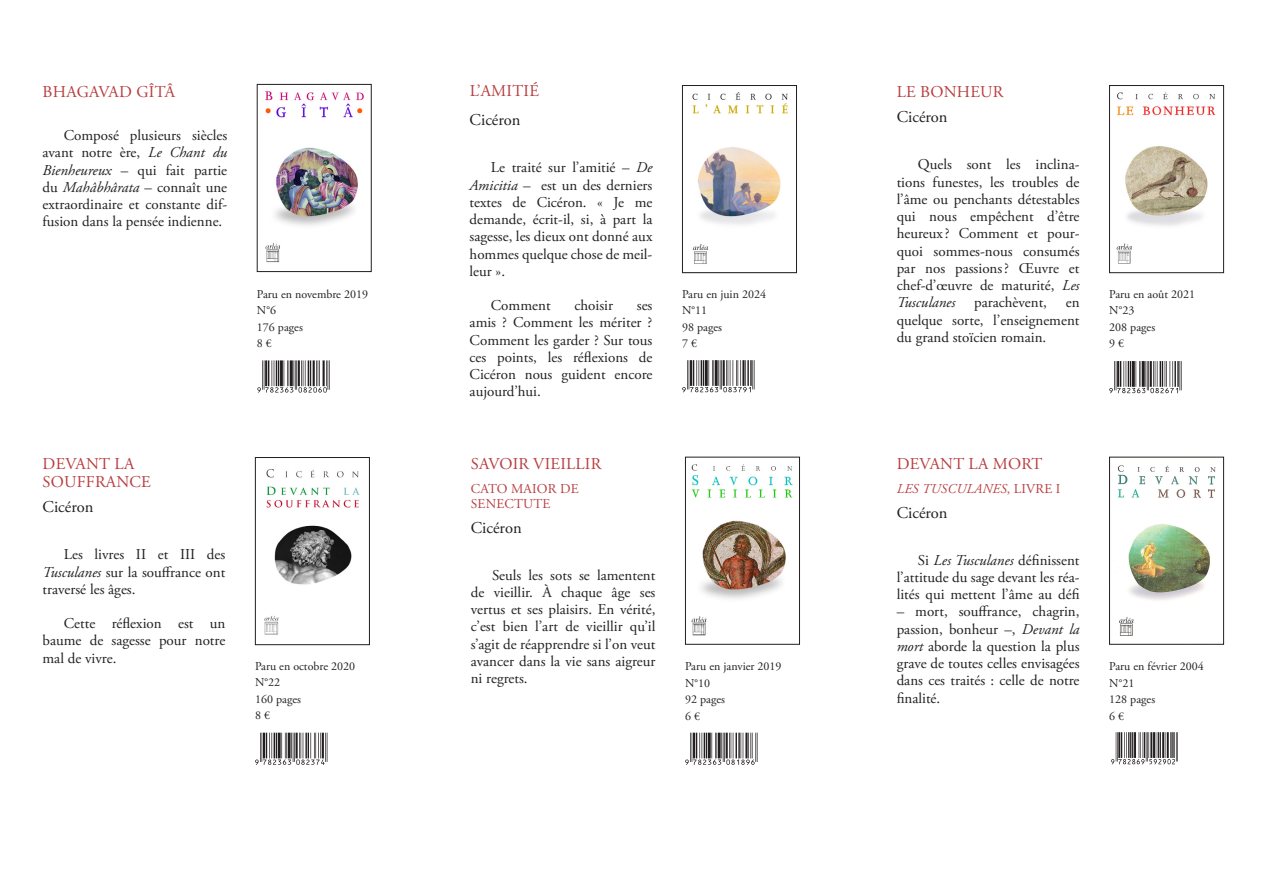
<style>
.page{position:relative;width:1263px;height:893px;background:#fff}
.page>*{position:absolute;margin:0;border:0;box-sizing:border-box;transform-origin:0 0}
.Titres{font:16.5px/18px "Adobe Garamond Pro";letter-spacing:.015em;color:#b83d3f}
.Auteur{font:16.5px "Adobe Garamond Pro";color:#231f20}
.Titre{font:16.5px "Adobe Garamond Pro";letter-spacing:.015em;color:#b83d3f}
.Texte_courant{font:15px/17.2px "Adobe Garamond Pro";color:#231f20;text-align:justify}
.Sous-titre{font:13.5px/15px "Adobe Garamond Pro";letter-spacing:.015em;color:#b83d3f}
.Sous-titre-2{font:italic 13.5px "Adobe Garamond Pro";letter-spacing:.015em;color:#b83d3f}
.Indications_livres{font:12px "Adobe Garamond Pro";color:#231f20}
.s1{font-style:italic}
.s2{font-style:normal}
</style>
<div class="page">
<img style="left:1116px;top:92px;width:100px;height:172px">
<div style="left:1109px;top:85px;width:115px;height:188px;border:1px solid #231f20"></div>
<svg style="left:1109px;top:361px;width:72px;height:32px"></svg>
<img style="left:264px;top:469px;width:96px;height:166px">
<div style="left:255px;top:457px;width:115px;height:188px;border:1px solid #231f20"></div>
<svg style="left:255px;top:733px;width:72px;height:32px"></svg>
<img style="left:691px;top:464px;width:102px;height:172px">
<div style="left:685px;top:457px;width:115px;height:187px;border:1px solid #231f20"></div>
<svg style="left:685px;top:733px;width:72px;height:32px"></svg>
<img style="left:265px;top:91px;width:99px;height:172px">
<div style="left:257px;top:84px;width:114px;height:188px;border:1px solid #231f20"></div>
<svg style="left:257px;top:360px;width:73px;height:33px"></svg>
<img style="left:1117px;top:465px;width:99px;height:171px">
<div style="left:1109px;top:457px;width:115px;height:187px;border:1px solid #231f20"></div>
<svg style="left:1111px;top:732px;width:67px;height:32px"></svg>
<img style="left:692px;top:92px;width:96px;height:172px">
<div style="left:682px;top:85px;width:115px;height:188px;border:1px solid #231f20"></div>
<svg style="left:682px;top:360px;width:72px;height:32px"></svg>
<p class="Titres" style="left:43px;top:84px;width:134px">BHAGAVAD GÎTÂ</p>
<p class="Texte_courant" style="left:43px;top:127px;width:186px;text-indent:21px">Composé plusieurs siècles avant notre ère, <span class="s1">Le Chant du Bienheureux</span> – qui fait partie du <span class="s1">Mahâbhârata</span> – connaît une extraordinaire et constante dif&shy;fusion dans la pensée indienne.</p>
<p class="Indications_livres" style="left:257px;top:287px;width:113px">Paru en novembre 2019</p>
<p class="Indications_livres" style="left:257px;top:303px;width:21px">N°6</p>
<p class="Indications_livres" style="left:257px;top:320px;width:47px">176 pages</p>
<p class="Indications_livres" style="left:257px;top:336px;width:16px">8 €</p>
<p class="Titres" style="left:43px;top:456px;width:110px">DEVANT LA<br>SOUFFRANCE</p>
<p class="Auteur" style="left:43px;top:497px;width:52px">Cicéron</p>
<p class="Texte_courant" style="left:43px;top:546px;width:184px;text-indent:21px">Les livres II et III des <span class="s1">Tusculanes</span> sur la souffrance ont traversé les âges.</p>
<p class="Texte_courant" style="left:43px;top:615px;width:184px;text-indent:21px">Cette réflexion est un baume de sagesse pour notre mal de vivre.</p>
<p class="Indications_livres" style="left:255px;top:659px;width:101px">Paru en octobre 2020</p>
<p class="Indications_livres" style="left:255px;top:675px;width:27px">N°22</p>
<p class="Indications_livres" style="left:255px;top:692px;width:47px">160 pages</p>
<p class="Indications_livres" style="left:255px;top:708px;width:16px">8 €</p>
<p class="Titre" style="left:470px;top:81px;width:71px">L’AMITIÉ</p>
<p class="Auteur" style="left:470px;top:110px;width:52px">Cicéron</p>
<p class="Texte_courant" style="left:470px;top:160px;width:184px;text-indent:21px">Le traité sur l’amitié – <span class="s1">De Amicitia</span> – est un des derniers textes de Cicéron. « Je me demande, écrit-il, si, à part la sagesse, les dieux ont donné aux hommes quelque chose de meil&shy;leur ».</p>
<p class="Texte_courant" style="left:491px;top:297px;width:61px">Comment</p>
<p class="Texte_courant" style="left:574px;top:297px;width:40px">choisir</p>
<p class="Texte_courant" style="left:470px;top:297px;width:184px;text-indent:167px">ses amis ? Comment les mériter ?<br>Comment les garder ? Sur tous ces points, les réflexions de Cicéron nous guident encore aujourd’hui.</p>
<p class="Titres" style="left:471px;top:455px;width:132px">SAVOIR VIEILLIR</p>
<p class="Sous-titre" style="left:471px;top:481px;width:109px">CATO MAIOR DE<br>SENECTUTE</p>
<p class="Auteur" style="left:471px;top:517px;width:52px">Cicéron</p>
<p class="Texte_courant" style="left:471px;top:567px;width:186px;text-indent:21px">Seuls les sots se lamentent de vieillir. À chaque âge ses vertus et ses plaisirs. En vérité, c’est bien l’art de vieillir qu’il s’agit de réapprendre si l’on veut avancer dans la vie sans aigreur ni regrets.</p>
<p class="Indications_livres" style="left:682px;top:287px;width:85px">Paru en juin 2024</p>
<p class="Indications_livres" style="left:682px;top:303px;width:27px">N°11</p>
<p class="Indications_livres" style="left:682px;top:320px;width:41px">98 pages</p>
<p class="Indications_livres" style="left:682px;top:336px;width:16px">7 €</p>
<p class="Indications_livres" style="left:685px;top:659px;width:98px">Paru en janvier 2019</p>
<p class="Indications_livres" style="left:685px;top:675px;width:27px">N°10</p>
<p class="Indications_livres" style="left:685px;top:692px;width:41px">92 pages</p>
<p class="Indications_livres" style="left:685px;top:708px;width:16px">6 €</p>
<p class="Titres" style="left:897px;top:84px;width:108px">LE BONHEUR</p>
<p class="Auteur" style="left:897px;top:107px;width:52px">Cicéron</p>
<p class="Texte_courant" style="left:897px;top:156px;width:184px;text-indent:21px">Quels sont les inclina&shy;tions funestes, les troubles de l’âme ou penchants détestables qui nous empêchent d’être heureux ? Comment et pour&shy;quoi sommes-nous consumés par nos passions? Œuvre et chef-d’œuvre de maturité, <span class="s1">Les Tusculanes</span> parachèvent, en quelque sorte, l’enseignement du grand stoïcien romain.</p>
<p class="Indications_livres" style="left:1109px;top:287px;width:87px">Paru en août 2021</p>
<p class="Indications_livres" style="left:1109px;top:303px;width:27px">N°23</p>
<p class="Indications_livres" style="left:1109px;top:320px;width:47px">208 pages</p>
<p class="Indications_livres" style="left:1109px;top:336px;width:16px">9 €</p>
<p class="Titres" style="left:897px;top:455px;width:147px">DEVANT LA MORT</p>
<p class="Sous-titre-2" style="left:897px;top:480px;width:165px">LES TUSCULANES<span class="s2">, LIVRE I</span></p>
<p class="Auteur" style="left:897px;top:502px;width:52px">Cicéron</p>
<p class="Texte_courant" style="left:897px;top:552px;width:184px;text-indent:21px">Si <span class="s1">Les Tusculanes</span> définissent l’attitude du sage devant les réa&shy;lités qui mettent l’âme au défi</p>
<p class="Texte_courant" style="left:897px;top:603px;width:184px">– mort, souffrance, chagrin, passion, bonheur –, <span class="s1">Devant la mort</span> aborde la question la plus grave de toutes celles envisagées dans ces traités : celle de notre finalité.</p>
<p class="Indications_livres" style="left:1109px;top:659px;width:96px">Paru en février 2004</p>
<p class="Indications_livres" style="left:1109px;top:675px;width:27px">N°21</p>
<p class="Indications_livres" style="left:1109px;top:692px;width:47px">128 pages</p>
<p class="Indications_livres" style="left:1109px;top:708px;width:16px">6 €</p>
</div>
